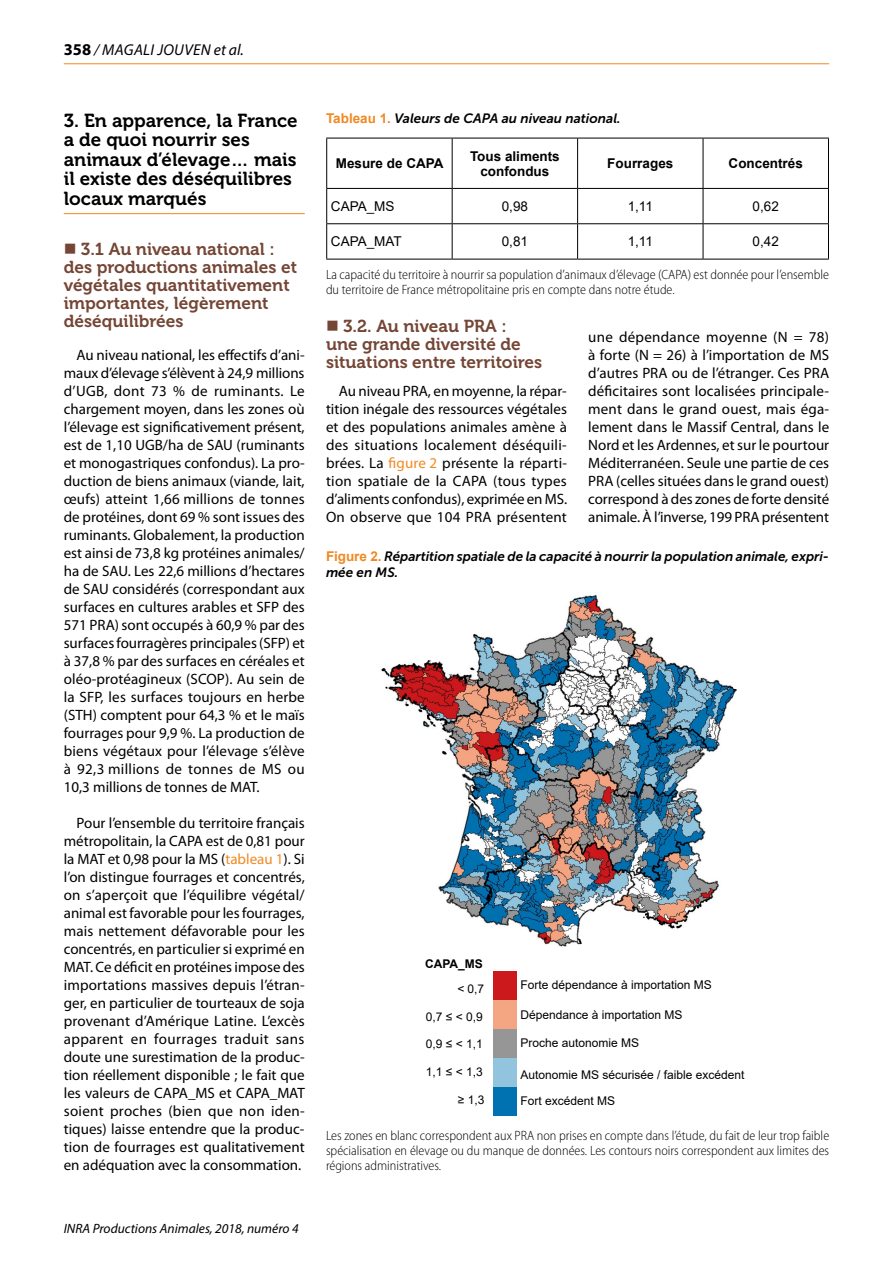
<style>
.page{position:relative;width:893px;height:1263px;background:#fff}
.page>*{position:absolute;margin:0;border:0;box-sizing:border-box;transform-origin:0 0}
.t1{font:18.75px/19.5px "Museo 700";color:#000}
.t2{font:17.25px/18px "Museo 700";color:#754636}
.t3{font:italic 15.75px "Myriad Pro";letter-spacing:.02em;color:#000}
.t4{font:15px/18px "Myriad Pro";color:#000;text-align:justify}
.t5{font:300 semi-condensed 13.5px/15px "Myriad Pro";color:#000}
.t6{font:italic 13.5px/15.8px "Museo Sans 700";letter-spacing:-.005em;color:#000}
.t7{font:700 13.5px/15px "Arial";color:#000;text-align:center}
.t8{font:13.5px "Arial";color:#000}
.t9{font:italic 13.5px "Myriad Pro";color:#000}
.t10{font:12px/26.4px "Arial";color:#000}
.t11{font:700 12px "Arial";color:#000}
.s1{font-weight:700;font-style:normal;font-size:16.5px}
.s2{color:#f18922}
.s3{font-family:"Arial";font-weight:700;font-style:normal;color:#f18922}
</style>
<div class="page">
<hr style="left:64px;top:63px;width:765px;height:1px;background:#f18922">
<hr style="left:64px;top:213px;width:241px;height:1px;background:#f18922">
<hr style="left:452px;top:138px;width:1px;height:50px;background:#000">
<hr style="left:577px;top:138px;width:1px;height:50px;background:#000">
<hr style="left:703px;top:138px;width:1px;height:50px;background:#000">
<hr style="left:452px;top:189px;width:1px;height:34px;background:#000">
<hr style="left:577px;top:189px;width:1px;height:34px;background:#000">
<hr style="left:703px;top:189px;width:1px;height:34px;background:#000">
<hr style="left:326px;top:223px;width:126px;height:1px;background:#000">
<hr style="left:452px;top:223px;width:126px;height:1px;background:#000">
<hr style="left:452px;top:224px;width:1px;height:35px;background:#000">
<hr style="left:578px;top:223px;width:125px;height:1px;background:#000">
<hr style="left:577px;top:224px;width:1px;height:35px;background:#000">
<hr style="left:703px;top:223px;width:126px;height:1px;background:#000">
<hr style="left:703px;top:224px;width:1px;height:35px;background:#000">
<hr style="left:326px;top:259px;width:126px;height:1px;background:#000">
<hr style="left:452px;top:259px;width:126px;height:1px;background:#000">
<hr style="left:578px;top:259px;width:125px;height:1px;background:#000">
<hr style="left:703px;top:259px;width:126px;height:1px;background:#000">
<hr style="left:326px;top:189px;width:1px;height:34px;background:#000">
<hr style="left:828px;top:189px;width:1px;height:34px;background:#000">
<hr style="left:326px;top:224px;width:1px;height:35px;background:#000">
<hr style="left:828px;top:224px;width:1px;height:35px;background:#000">
<hr style="left:326px;top:138px;width:126px;height:1px;background:#000">
<hr style="left:326px;top:138px;width:1px;height:50px;background:#000">
<hr style="left:452px;top:138px;width:126px;height:1px;background:#000">
<hr style="left:578px;top:138px;width:125px;height:1px;background:#000">
<hr style="left:703px;top:138px;width:126px;height:1px;background:#000">
<hr style="left:828px;top:138px;width:1px;height:50px;background:#000">
<hr style="left:326px;top:188px;width:126px;height:1px;background:#000">
<hr style="left:452px;top:188px;width:126px;height:1px;background:#000">
<hr style="left:578px;top:188px;width:125px;height:1px;background:#000">
<hr style="left:703px;top:188px;width:126px;height:1px;background:#000">
<img style="left:381px;top:594px;width:356px;height:388px">
<div style="left:493px;top:971px;width:23px;height:29px;background:#cc1a1c"></div>
<div style="left:493px;top:1000px;width:23px;height:29px;background:#f4a582"></div>
<div style="left:493px;top:1029px;width:23px;height:29px;background:#969697"></div>
<div style="left:493px;top:1058px;width:23px;height:29px;background:#92c4de"></div>
<div style="left:493px;top:1087px;width:23px;height:29px;background:#0071b1"></div>
<p class="t3" style="left:64px;top:40px;width:181px"><span class="s1">358</span> / MAGALI JOUVEN et al.</p>
<p class="t1" style="left:64px;top:111px;width:235px">3. En apparence, la France a de quoi nourrir ses animaux d’élevage… mais il existe des déséquilibres locaux marqués</p>
<p class="t2" style="left:64px;top:240px;width:235px;text-indent:17px">3.1 Au niveau national : des productions animales et végétales quantitativement importantes, légèrement déséquilibrées</p>
<p class="t4" style="left:64px;top:346px;width:243px;text-indent:13px">Au niveau national, les effectifs d’ani&shy;maux d’élevage s’élèvent à 24,9 millions d’UGB, dont 73 % de ruminants. Le chargement moyen, dans les zones où l’élevage est significativement présent, est de 1,10 UGB/ha de SAU (ruminants et monogastriques confondus). La pro&shy;duction de biens animaux (viande, lait, œufs) atteint 1,66 millions de tonnes de protéines, dont 69 % sont issues des ruminants. Globalement, la production est ainsi de 73,8 kg protéines animales/ ha de SAU. Les 22,6 millions d’hectares de SAU considérés (correspondant aux surfaces en cultures arables et SFP des 571 PRA) sont occupés à 60,9 % par des surfaces fourragères principales (SFP) et à 37,8 % par des surfaces en céréales et oléo-protéagineux (SCOP). Au sein de la SFP, les surfaces toujours en herbe (STH) comptent pour 64,3 % et le maïs fourrages pour 9,9 %. La production de biens végétaux pour l’élevage s’élève à 92,3 millions de tonnes de MS ou 10,3 millions de tonnes de MAT.</p>
<p class="t4" style="left:64px;top:814px;width:243px;text-indent:13px">Pour l’ensemble du territoire français métropolitain, la CAPA est de 0,81 pour la MAT et 0,98 pour la MS (<span class="s2">tableau 1</span>). Si l’on distingue fourrages et concentrés, on s’aperçoit que l’équilibre végétal/ animal est favorable pour les fourrages, mais nettement défavorable pour les concentrés, en particulier si exprimé en MAT. Ce déficit en protéines impose des importations massives depuis l’étran&shy;ger, en particulier de tourteaux de soja provenant d’Amérique Latine. L’excès apparent en fourrages traduit sans doute une surestimation de la produc&shy;tion réellement disponible ; le fait que les valeurs de CAPA_MS et CAPA_MAT soient proches (bien que non iden&shy;tiques) laisse entendre que la produc&shy;tion de fourrages est qualitativement en adéquation avec la consommation.</p>
<p class="t9" style="left:64px;top:1220px;width:236px">INRA Productions Animales, 2018, numéro 4</p>
<p class="t6" style="left:326px;top:110px;width:296px"><span class="s3">Tableau 1.</span> Valeurs de CAPA au niveau national.</p>
<p class="t7" style="left:336px;top:156px;width:109px">Mesure de CAPA</p>
<p class="t7" style="left:470px;top:149px;width:91px">Tous aliments confondus</p>
<p class="t7" style="left:607px;top:156px;width:68px">Fourrages</p>
<p class="t7" style="left:729px;top:156px;width:76px">Concentrés</p>
<p class="t8" style="left:331px;top:197px;width:65px">CAPA_MS</p>
<p class="t8" style="left:502px;top:197px;width:28px">0,98</p>
<p class="t8" style="left:628px;top:197px;width:27px">1,11</p>
<p class="t8" style="left:753px;top:197px;width:28px">0,62</p>
<p class="t8" style="left:331px;top:232px;width:72px">CAPA_MAT</p>
<p class="t8" style="left:502px;top:232px;width:28px">0,81</p>
<p class="t8" style="left:628px;top:232px;width:27px">1,11</p>
<p class="t8" style="left:753px;top:232px;width:28px">0,42</p>
<p class="t5" style="left:326px;top:267px;width:505px">La capacité du territoire à nourrir sa population d’animaux d’élevage (CAPA) est donnée pour l’ensemble du territoire de France métropolitaine pris en compte dans notre étude.</p>
<p class="t2" style="left:326px;top:317px;width:218px;text-indent:17px">3.2. Au niveau PRA : une grande diversité de situations entre territoires</p>
<p class="t4" style="left:326px;top:382px;width:243px;text-indent:13px">Au niveau PRA, en moyenne, la répar&shy;tition inégale des ressources végétales et des populations animales amène à des situations localement déséquili&shy;brées. La <span class="s2">figure 2</span> présente la réparti&shy;tion spatiale de la CAPA (tous types d’aliments confondus), exprimée en MS.<br>On observe que 104 PRA présentent</p>
<p class="t4" style="left:588px;top:328px;width:243px">une dépendance moyenne (N = 78) à forte (N = 26) à l’importation de MS d’autres PRA ou de l’étranger. Ces PRA déficitaires sont localisées principale&shy;ment dans le grand ouest, mais éga&shy;lement dans le Massif Central, dans le Nord et les Ardennes, et sur le pourtour Méditerranéen. Seule une partie de ces PRA (celles situées dans le grand ouest) correspond à des zones de forte densité animale. À l’inverse, 199 PRA présentent</p>
<p class="t6" style="left:326px;top:548px;width:505px"><span class="s3">Figure 2.</span> Répartition spatiale de la capacité à nourrir la population animale, expri&shy;mée en MS.</p>
<p class="t11" style="left:425px;top:955px;width:59px">CAPA_MS</p>
<p class="t10" style="left:457px;top:975px;width:28px">&lt; 0,7</p>
<p class="t10" style="left:426px;top:1003px;width:58px">0,7 ≤ &lt; 0,9</p>
<p class="t10" style="left:426px;top:1031px;width:58px">0,9 ≤ &lt; 1,1</p>
<p class="t10" style="left:426px;top:1058px;width:58px">1,1 ≤ &lt; 1,3</p>
<p class="t10" style="left:458px;top:1086px;width:28px">≥ 1,3</p>
<p class="t10" style="left:520px;top:972px;width:193px">Forte dépendance à importation MS</p>
<p class="t10" style="left:520px;top:1002px;width:164px">Dépendance à importation MS</p>
<p class="t10" style="left:520px;top:1029px;width:120px">Proche autonomie MS</p>
<p class="t10" style="left:520px;top:1061px;width:226px">Autonomie MS sécurisée / faible excédent<br>Fort excédent MS</p>
<p class="t5" style="left:326px;top:1128px;width:505px;text-align:justify">Les zones en blanc correspondent aux PRA non prises en compte dans l’étude, du fait de leur trop faible spécialisation en élevage ou du manque de données. Les contours noirs correspondent aux limites des régions administratives.</p>
</div>
